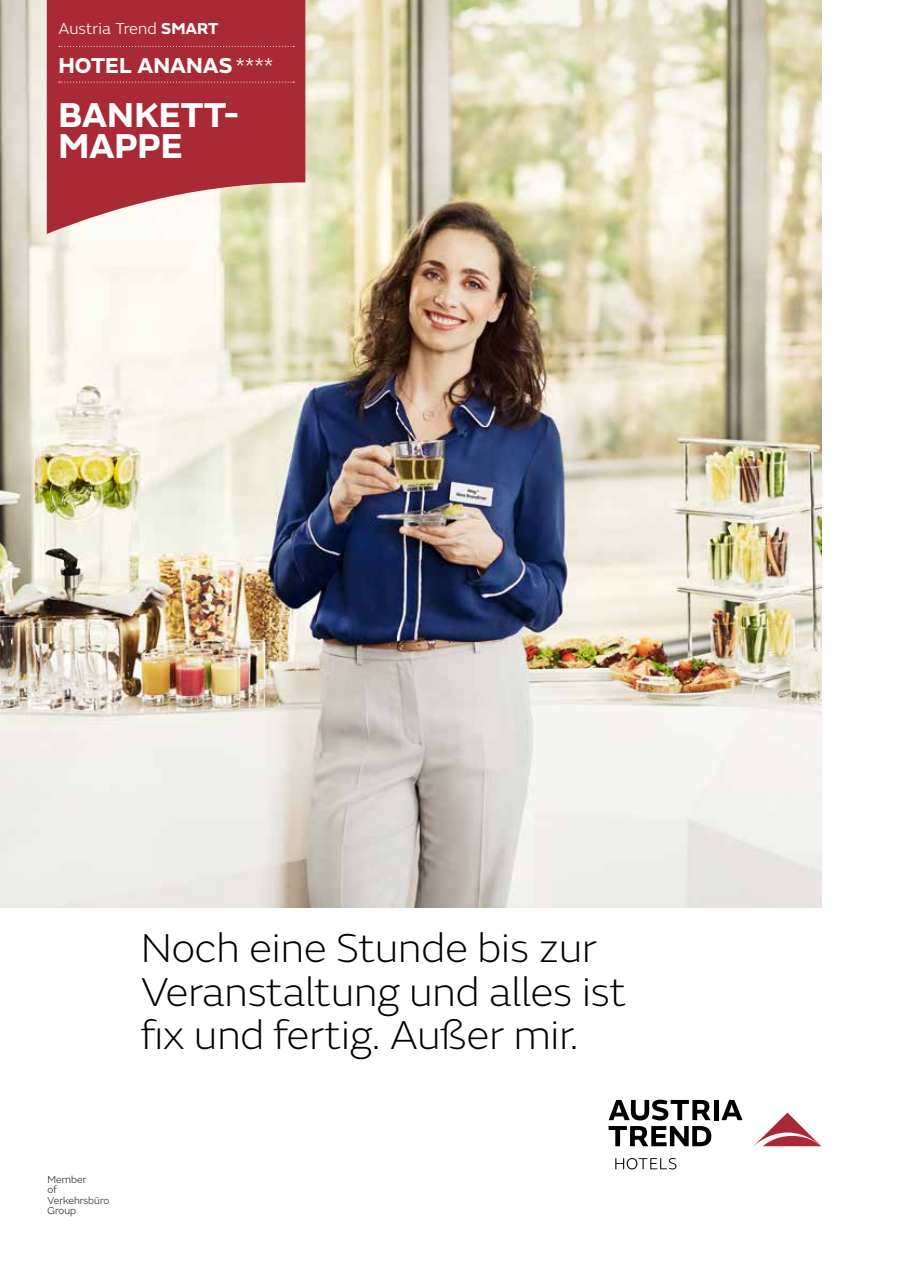
<style>
.page{position:relative;width:915px;height:1263px;background:#fff}
.page>*{position:absolute;margin:0;border:0;box-sizing:border-box;transform-origin:0 0}
.t1{font:200 42px/43.5px "FS Emeric";color:#000}
.t2{font:700 36px/31.5px "FS Emeric";letter-spacing:-.005em;color:#fff}
.t3{font:700 22.5px "FS Emeric";color:#fff}
.t4{font:300 16.5px "FS Emeric";color:#fff}
.t5{font:200 10.5px/10.5px "FS Emeric";color:#000}
.s1{font-weight:700}
.s2{font-weight:300}
</style>
<div class="page">
<img style="left:0;top:0;width:821px;height:908px">
<svg style="left:47px;top:0;width:258px;height:234px;background:#b3464c"></svg>
<svg style="left:59px;top:46px;width:235px;height:1px"></svg>
<svg style="left:59px;top:82px;width:235px;height:1px"></svg>
<svg style="left:753px;top:1112px;width:68px;height:34px"></svg>
<svg style="left:608px;top:1100px;width:102px;height:20px"></svg>
<div style="left:713px;top:1100px;width:5px;height:20px;background:#000"></div>
<svg style="left:721px;top:1100px;width:21px;height:20px"></svg>
<svg style="left:608px;top:1126px;width:103px;height:20px"></svg>
<svg style="left:615px;top:1158px;width:61px;height:11px"></svg>
<p class="t4" style="left:58px;top:18px;width:162px">Austria Trend <span class="s1">SMART</span></p>
<p class="t3" style="left:58px;top:48px;width:216px">HOTEL ANANAS<span class="s2">****</span></p>
<p class="t2" style="left:58px;top:96px;width:182px">BANKETT-<br>MAPPE</p>
<p class="t1" style="left:141px;top:924px;width:486px">Noch eine Stunde bis zur<br>Veranstaltung und alles ist fix und fertig. Außer mir.</p>
<p class="t5" style="left:48px;top:1174px;width:63px">Member<br>of<br>Verkehrsbüro<br>Group</p>
</div>
